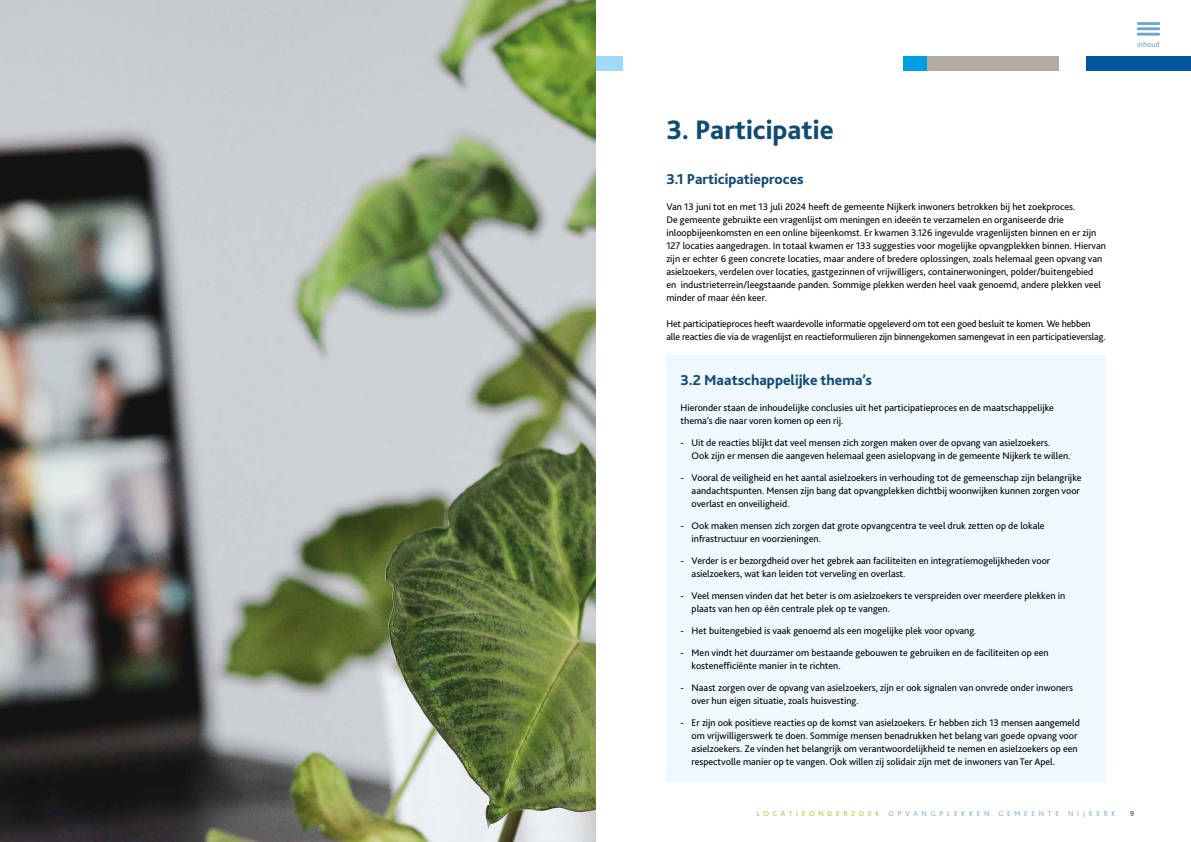
<style>
.page{position:relative;width:1191px;height:842px;background:#fff}
.page>*{position:absolute;margin:0;border:0;box-sizing:border-box;transform-origin:0 0}
.t1{font:800 28px "Bliss 2";color:#114a72}
.t2{font:800 15px "Bliss 2";color:#114a72}
.t3{font:10px/13px "Bliss 2";color:#000}
.t4{font:8px "Bliss 2";color:#6ea4cb}
.t5{font:300 7.5px "Bliss 2";letter-spacing:.5em;color:#6ea4cb}
.t6{font:7.5px "Bliss 2";color:#004366}
.s1{color:#95c11f}
</style>
<div class="page">
<div style="left:922px;top:57px;width:164px;height:14px;background:#b2ad9f"></div>
<div style="left:596px;top:57px;width:26px;height:14px;background:#a1daf8"></div>
<div style="left:1059px;top:57px;width:27px;height:14px;background:#fff"></div>
<svg style="left:595px;top:57px;width:1px;height:14px"></svg>
<div style="left:903px;top:57px;width:24px;height:14px;background:#009fe3"></div>
<div style="left:1086px;top:57px;width:105px;height:14px;background:#00569d"></div>
<hr style="left:1138px;top:22px;width:20px;height:3px;background:#6ea4cb">
<hr style="left:1138px;top:28px;width:20px;height:2px;background:#6ea4cb">
<hr style="left:1138px;top:33px;width:20px;height:2px;background:#6ea4cb">
<img style="left:0;top:0;width:595px;height:842px">
<div style="left:666px;top:356px;width:440px;height:426px;background:#eef8fe"></div>
<h1 class="t1" style="left:666px;top:112px;width:169px">3. Participatie</h1>
<h2 class="t2" style="left:666px;top:169px;width:139px">3.1 Participatieproces</h2>
<p class="t3" style="left:666px;top:200px;width:441px">Van 13 juni tot en met 13 juli 2024 heeft de gemeente Nijkerk inwoners betrokken bij het zoekproces.<br>De gemeente gebruikte een vragenlijst om meningen en ideeën te verzamelen en organiseerde drie inloopbijeenkomsten en een online bijeenkomst. Er kwamen 3.126 ingevulde vragenlijsten binnen en er zijn 127 locaties aangedragen. In totaal kwamen er 133 suggesties voor mogelijke opvangplekken binnen. Hiervan zijn er echter 6 geen concrete locaties, maar andere of bredere oplossingen, zoals helemaal geen opvang van asielzoekers, verdelen over locaties, gastgezinnen of vrijwilligers, containerwoningen, polder/buitengebied<br>en industrieterrein/leegstaande panden. Sommige plekken werden heel vaak genoemd, andere plekken veel minder of maar één keer.</p>
<p class="t3" style="left:666px;top:317px;width:441px">Het participatieproces heeft waardevolle informatie opgeleverd om tot een goed besluit te komen. We hebben alle reacties die via de vragenlijst en reactieformulieren zijn binnengekomen samengevat in een participatieverslag.</p>
<h2 class="t2" style="left:680px;top:370px;width:193px">3.2 Maatschappelijke thema’s</h2>
<p class="t3" style="left:680px;top:401px;width:375px">Hieronder staan de inhoudelijke conclusies uit het participatieproces en de maatschappelijke thema’s die naar voren komen op een rij.</p>
<p class="t3" style="left:691px;top:436px;width:380px;text-indent:-11px">- Uit de reacties blijkt dat veel mensen zich zorgen maken over de opvang van asielzoekers.<br>Ook zijn er mensen die aangeven helemaal geen asielopvang in de gemeente Nijkerk te willen.</p>
<p class="t3" style="left:691px;top:471px;width:391px;text-indent:-11px">- Vooral de veiligheid en het aantal asielzoekers in verhouding tot de gemeenschap zijn belangrijke aandachtspunten. Mensen zijn bang dat opvangplekken dichtbij woonwijken kunnen zorgen voor overlast en onveiligheid.</p>
<p class="t3" style="left:691px;top:519px;width:354px;text-indent:-11px">- Ook maken mensen zich zorgen dat grote opvangcentra te veel druk zetten op de lokale infrastructuur en voorzieningen.</p>
<p class="t3" style="left:691px;top:554px;width:360px;text-indent:-11px">- Verder is er bezorgdheid over het gebrek aan faciliteiten en integratiemogelijkheden voor asielzoekers, wat kan leiden tot verveling en overlast.</p>
<p class="t3" style="left:691px;top:589px;width:375px;text-indent:-11px">- Veel mensen vinden dat het beter is om asielzoekers te verspreiden over meerdere plekken in plaats van hen op één centrale plek op te vangen.</p>
<p class="t3" style="left:680px;top:624px;width:297px">- Het buitengebied is vaak genoemd als een mogelijke plek voor opvang.</p>
<p class="t3" style="left:691px;top:646px;width:358px;text-indent:-11px">- Men vindt het duurzamer om bestaande gebouwen te gebruiken en de faciliteiten op een kostenefficiënte manier in te richten.</p>
<p class="t3" style="left:691px;top:681px;width:383px;text-indent:-11px">- Naast zorgen over de opvang van asielzoekers, zijn er ook signalen van onvrede onder inwoners over hun eigen situatie, zoals huisvesting.</p>
<p class="t3" style="left:691px;top:716px;width:390px;text-indent:-11px">- Er zijn ook positieve reacties op de komst van asielzoekers. Er hebben zich 13 mensen aangemeld om vrijwilligerswerk te doen. Sommige mensen benadrukken het belang van goede opvang voor asielzoekers. Ze vinden het belangrijk om verantwoordelijkheid te nemen en asielzoekers op een respectvolle manier op te vangen. Ook willen zij solidair zijn met de inwoners van Ter Apel.</p>
<p class="t4" style="left:1137px;top:39px;width:24px">inhoud</p>
<p class="t5" style="left:756px;top:809px;width:360px"><span class="s1">LOCATIEONDERZOEK</span> OPVANGPLEKKEN GEMEENTE NIJKERK</p>
<p class="t6" style="left:1130px;top:809px;width:6px">9</p>
</div>
